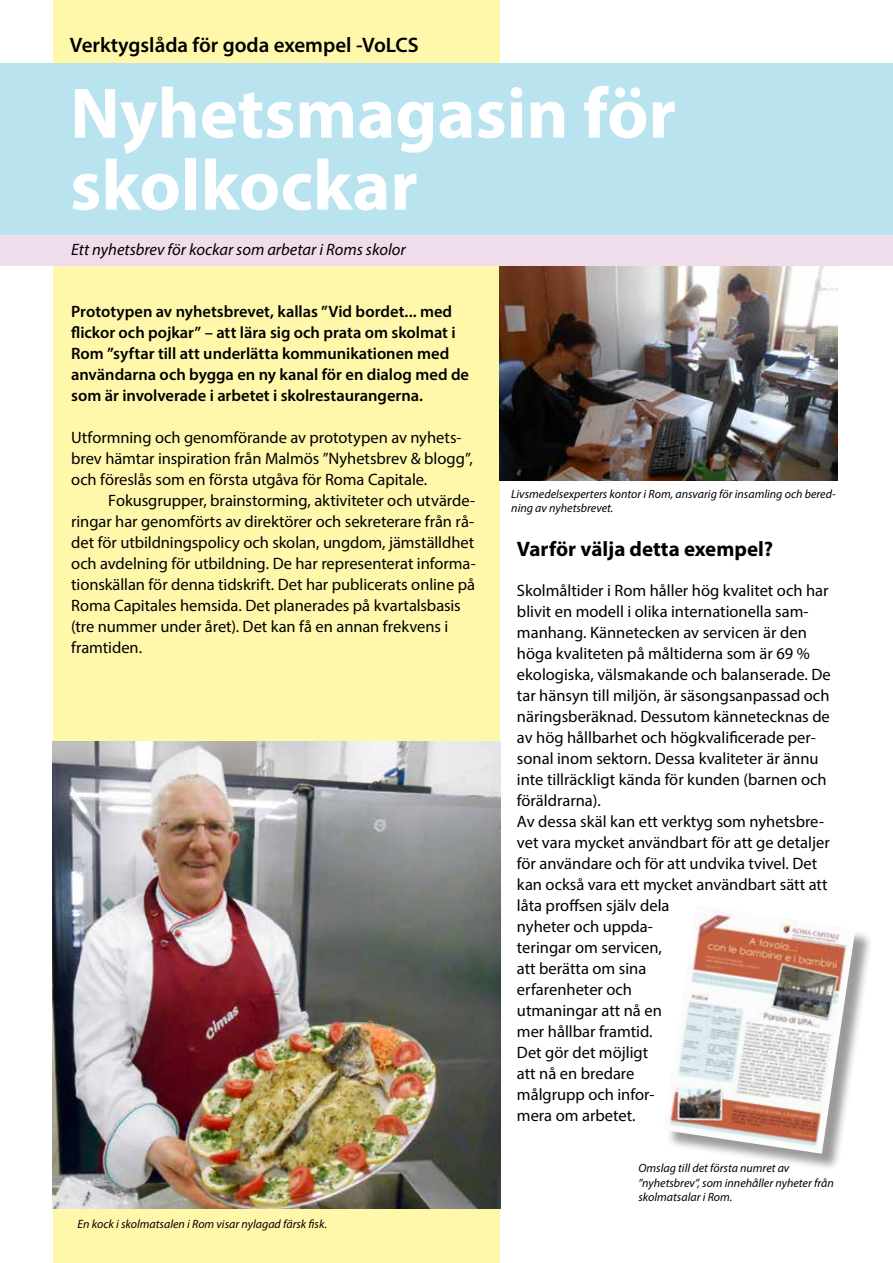
<style>
.page{position:relative;width:893px;height:1263px;background:#fff}
.page>*{position:absolute;margin:0;border:0;box-sizing:border-box;transform-origin:0 0}
.t1{font:700 72px/72px "Myriad Pro";color:#fff}
.t2{font:600 21px "Myriad Pro";color:#000}
.t3{font:700 21px "Myriad Pro";color:#000}
.t4{font:16.5px/21px "Myriad Pro";color:#000}
.t5{font:600 16.5px/21px "Myriad Pro";color:#000}
.t6{font:italic 16.5px "Myriad Pro";color:#000}
.t7{font:italic 12px/14.4px "Myriad Pro";color:#000}
</style>
<div class="page">
<div style="left:54px;top:0;width:446px;height:1263px;background:#fff8aa"></div>
<div style="left:0;top:234px;width:893px;height:32px;background:#efddec"></div>
<div style="left:0;top:63px;width:893px;height:171px;background:#b9e4ef"></div>
<img style="left:500px;top:266px;width:337px;height:214px">
<img style="left:53px;top:741px;width:448px;height:467px">
<div style="left:666px;top:908px;width:208px;height:264px;background:#000;opacity:.4"></div>
<img style="left:664px;top:906px;width:191px;height:248px">
<p class="t2" style="left:70px;top:32px;width:350px">Verktygslåda för goda exempel -VoLCS</p>
<h1 class="t1" style="left:70px;top:75px;width:607px">Nyhetsmagasin för skolkockar</h1>
<p class="t6" style="left:71px;top:240px;width:336px">Ett nyhetsbrev för kockar som arbetar i Roms skolor</p>
<p class="t5" style="left:71px;top:300px;width:399px">Prototypen av nyhetsbrevet, kallas ”Vid bordet... med flickor och pojkar” – att lära sig och prata om skolmat i Rom ”syftar till att underlätta kommunikationen med användarna och bygga en ny kanal för en dialog med de som är involverade i arbetet i skolrestaurangerna.</p>
<p class="t4" style="left:71px;top:427px;width:403px">Utformning och genomförande av prototypen av nyhets&shy;brev hämtar inspiration från Malmös ”Nyhetsbrev &amp; blogg”, och föreslås som en första utgåva för Roma Capitale.</p>
<p class="t4" style="left:71px;top:490px;width:406px;text-indent:37px">Fokusgrupper, brainstorming, aktiviteter och utvärde&shy;ringar har genomförts av direktörer och sekreterare från rå&shy;det för utbildningspolicy och skolan, ungdom, jämställdhet och avdelning för utbildning. De har representerat informa&shy;tionskällan för denna tidskrift. Det har publicerats online på Roma Capitales hemsida. Det planerades på kvartalsbasis (tre nummer under året). Det kan få en annan frekvens i framtiden.</p>
<p class="t7" style="left:78px;top:1216px;width:251px">En kock i skolmatsalen i Rom visar nylagad färsk fisk.</p>
<p class="t7" style="left:511px;top:486px;width:326px">Livsmedelsexperters kontor i Rom, ansvarig för insamling och bered&shy;ning av nyhetsbrevet.</p>
<p class="t3" style="left:517px;top:535px;width:258px">Varför välja detta exempel?</p>
<p class="t4" style="left:517px;top:580px;width:315px">Skolmåltider i Rom håller hög kvalitet och har blivit en modell i olika internationella sam&shy;manhang. Kännetecken av servicen är den höga kvaliteten på måltiderna som är 69 % ekologiska, välsmakande och balanserade. De tar hänsyn till miljön, är säsongsanpassad och näringsberäknad. Dessutom kännetecknas de av hög hållbarhet och högkvalificerade per&shy;sonal inom sektorn. Dessa kvaliteter är ännu inte tillräckligt kända för kunden (barnen och föräldrarna).<br>Av dessa skäl kan ett verktyg som nyhetsbre&shy;vet vara mycket användbart för att ge detaljer för användare och för att undvika tvivel. Det kan också vara ett mycket användbart sätt att låta proffsen själv dela<br>nyheter och uppda-<br>teringar om servicen,<br>att berätta om sina<br>erfarenheter och<br>utmaningar att nå en<br>mer hållbar framtid.<br>Det gör det möjligt<br>att nå en bredare<br>målgrupp och infor-<br>mera om arbetet.</p>
<p class="t7" style="left:638px;top:1161px;width:197px">Omslag till det första numret av ”nyhetsbrev”, som innehåller nyheter från skolmatsalar i Rom.</p>
</div>
